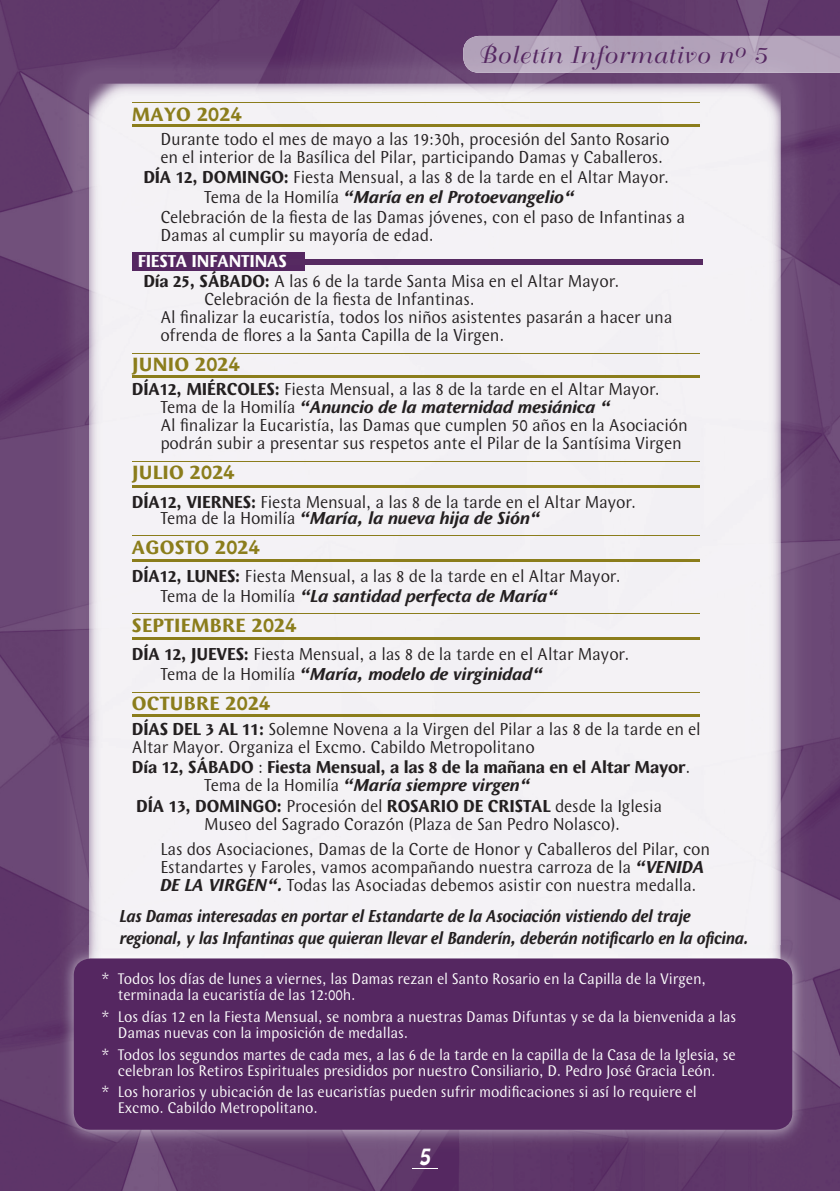
<style>
.page{position:relative;width:840px;height:1191px;background:#fff}
.page>*{position:absolute;margin:0;border:0;box-sizing:border-box;transform-origin:0 0}
.t1{font:23.6px "Bellevue";letter-spacing:.04em;color:#552761;scale:1.08 1}
.t2{font:20.2px "Batavia";color:#fff;scale:.69 1}
.t3{font:700 20px "Wunderlich";letter-spacing:.01em;color:#8b7d1b}
.t4{font:18px/18px "Wunderlich";letter-spacing:-.01em;color:#231f20;scale:.95 1}
.t5{font:italic 700 18px/22px "Wunderlich";letter-spacing:-.01em;color:#231f20;scale:.85 1}
.t6{font:700 18px/18px "Wunderlich";letter-spacing:-.01em;color:#231f20;scale:.95 1}
.t7{font:italic 700 18px "Wunderlich";letter-spacing:-.01em;color:#231f20;scale:.95 1}
.t8{font:16px/16px "Wunderlich";letter-spacing:-.01em;color:#fff;scale:.95 1}
.s1{font-size:22px}
.s2{font-weight:700}
.s3{font-weight:400;font-style:normal}
.s4{font-weight:700;color:#fff}
.s5{font-weight:700;font-style:italic}
.s6{font-weight:400}
.s7{font-style:italic}
</style>
<div class="page">
<img style="left:0;top:0;width:839px;height:1191px">
<svg style="left:412px;top:1167px;width:26px;height:1px"></svg>
<img style="left:463px;top:36px;width:376px;height:37px">
<div style="left:132px;top:252px;width:172px;height:19px;background:#552761"></div>
<div style="left:207px;top:259px;width:495px;height:6px;background:#562a61"></div>
<img style="left:61px;top:945px;width:743px;height:197px">
<div style="left:74px;top:958px;width:717px;height:171px;background:#552761;border-radius:17px"></div>
<hr style="left:132px;top:102px;width:567px;height:1px;background:#8b7d1b">
<hr style="left:132px;top:124px;width:567px;height:3px;background:#8b7d1b">
<hr style="left:132px;top:353px;width:567px;height:1px;background:#8b7d1b">
<hr style="left:132px;top:375px;width:567px;height:2px;background:#8b7d1b">
<hr style="left:132px;top:461px;width:567px;height:1px;background:#8b7d1b">
<hr style="left:132px;top:485px;width:567px;height:3px;background:#8b7d1b">
<hr style="left:132px;top:535px;width:567px;height:1px;background:#8b7d1b">
<hr style="left:132px;top:559px;width:567px;height:3px;background:#8b7d1b">
<hr style="left:132px;top:613px;width:567px;height:1px;background:#8b7d1b">
<hr style="left:132px;top:637px;width:567px;height:3px;background:#8b7d1b">
<hr style="left:132px;top:692px;width:567px;height:1px;background:#8b7d1b">
<hr style="left:132px;top:714px;width:567px;height:2px;background:#8b7d1b">
<h1 class="t1" style="left:476px;top:42px;width:269px">Boletín Informativo n<sup>o</sup> 5</h1>
<p class="t3" style="left:132px;top:103px;width:111px">MAYO <span class="s1">2024</span></p>
<p class="t4" style="left:160px;top:130px;width:537px">Durante todo el mes de mayo a las 19:30h, procesión del Santo Rosario en el interior de la Basílica del Pilar, participando Damas y Caballeros.</p>
<p class="t4" style="left:143px;top:168px;width:554px"><span class="s2">DÍA 12, DOMINGO:</span> Fiesta Mensual, a las 8 de la tarde en el Altar Mayor.</p>
<p class="t7" style="left:204px;top:187px;width:391px"><span class="s3">Tema de la Homilía</span> “María en el Protoevangelio“</p>
<p class="t4" style="left:160px;top:208px;width:553px">Celebración de la fiesta de las Damas jóvenes, con el paso de Infantinas a</p>
<p class="t4" style="left:160px;top:226px;width:289px">Damas al cumplir su mayoría de edad.</p>
<p class="t4" style="left:143px;top:251px;width:502px;line-height:20px;text-indent:-6px"><span class="s4">FIESTA INFANTINAS<br></span><span class="s2">Día 25, SÁBADO:</span> A las 6 de la tarde Santa Misa en el Altar Mayor.</p>
<p class="t4" style="left:160px;top:290px;width:540px;text-indent:44px">Celebración de la fiesta de Infantinas.<br>Al finalizar la eucaristía, todos los niños asistentes pasarán a hacer una ofrenda de flores a la Santa Capilla de la Virgen.</p>
<p class="t3" style="left:132px;top:353px;width:109px">JUNIO <span class="s1">2024</span></p>
<p class="t4" style="left:160px;top:380px;width:556px;text-indent:-28px"><span class="s2">DÍA12, MIÉRCOLES:</span> Fiesta Mensual, a las 8 de la tarde en el Altar Mayor.<br>Tema de la Homilía <span class="s5">“Anuncio de la maternidad mesiánica “<br></span>Al finalizar la Eucaristía, las Damas que cumplen 50 años en la Asociación podrán subir a presentar sus respetos ante el Pilar de la Santísima Virgen</p>
<p class="t3" style="left:132px;top:461px;width:104px">JULIO <span class="s1">2024</span></p>
<p class="t4" style="left:160px;top:494px;width:502px;line-height:16px;text-indent:-28px"><span class="s2">DÍA12, VIERNES:</span> Fiesta Mensual, a las 8 de la tarde en el Altar Mayor.<br>Tema de la Homilía <span class="s5">“María, la nueva hija de Sión“</span></p>
<p class="t3" style="left:132px;top:536px;width:129px">AGOSTO <span class="s1">2024</span></p>
<p class="t4" style="left:160px;top:566px;width:485px;line-height:20px;text-indent:-28px"><span class="s2">DÍA12, LUNES:</span> Fiesta Mensual, a las 8 de la tarde en el Altar Mayor.<br>Tema de la Homilía <span class="s5">“La santidad perfecta de María“</span></p>
<p class="t3" style="left:132px;top:614px;width:166px">SEPTIEMBRE <span class="s1">2024</span></p>
<p class="t4" style="left:160px;top:644px;width:495px;line-height:20px;text-indent:-28px"><span class="s2">DÍA 12, JUEVES:</span> Fiesta Mensual, a las 8 de la tarde en el Altar Mayor.<br>Tema de la Homilía <span class="s5">“María, modelo de virginidad“</span></p>
<p class="t3" style="left:132px;top:692px;width:140px">OCTUBRE <span class="s1">2024</span></p>
<p class="t4" style="left:132px;top:719px;width:599px"><span class="s2">DÍAS DEL 3 AL 11:</span> Solemne Novena a la Virgen del Pilar a las 8 de la tarde en el<br>Altar Mayor. Organiza el Excmo. Cabildo Metropolitano</p>
<p class="t6" style="left:204px;top:758px;width:513px;text-indent:-72px">Día 12, SÁBADO <span class="s6">:</span> Fiesta Mensual, a las 8 de la mañana en el Altar Mayor<span class="s6">.<br>Tema de la Homilía</span> <span class="s7">“María siempre virgen“</span></p>
<p class="t4" style="left:204px;top:797px;width:483px;text-indent:-68px"><span class="s2">DÍA 13, DOMINGO:</span> Procesión del <span class="s2">ROSARIO DE CRISTAL</span> desde la Iglesia<br>Museo del Sagrado Corazón (Plaza de San Pedro Nolasco).</p>
<p class="t4" style="left:160px;top:840px;width:580px">Las dos Asociaciones, Damas de la Corte de Honor y Caballeros del Pilar, con<br>Estandartes y Faroles, vamos acompañando nuestra carroza de la <span class="s5">“VENIDA<br>DE LA VIRGEN“.</span> Todas las Asociadas debemos asistir con nuestra medalla.</p>
<p class="t5" style="left:120px;top:904px;width:740px">Las Damas interesadas en portar el Estandarte de la Asociación vistiendo del traje regional, y las Infantinas que quieran llevar el Banderín, deberán notificarlo en la oficina.</p>
<p class="t8" style="left:118px;top:971px;width:620px;text-indent:-16px">* Todos los días de lunes a viernes, las Damas rezan el Santo Rosario en la Capilla de la Virgen, terminada la eucaristía de las 12:00h.</p>
<p class="t8" style="left:118px;top:1008px;width:652px;text-indent:-16px">* Los días 12 en la Fiesta Mensual, se nombra a nuestras Damas Difuntas y se da la bienvenida a las<br>Damas nuevas con la imposición de medallas.</p>
<p class="t8" style="left:102px;top:1046px;width:668px;text-align:center">* Todos los segundos martes de cada mes, a las 6 de la tarde en la capilla de la Casa de la Iglesia, se celebran los Retiros Espirituales presididos por nuestro Consiliario, D. Pedro José Gracia León.</p>
<p class="t8" style="left:118px;top:1084px;width:610px;text-indent:-16px">* Los horarios y ubicación de las eucaristías pueden sufrir modificaciones si así lo requiere el<br>Excmo. Cabildo Metropolitano.</p>
<p class="t2" style="left:419px;top:1141px;width:17px">5</p>
</div>
